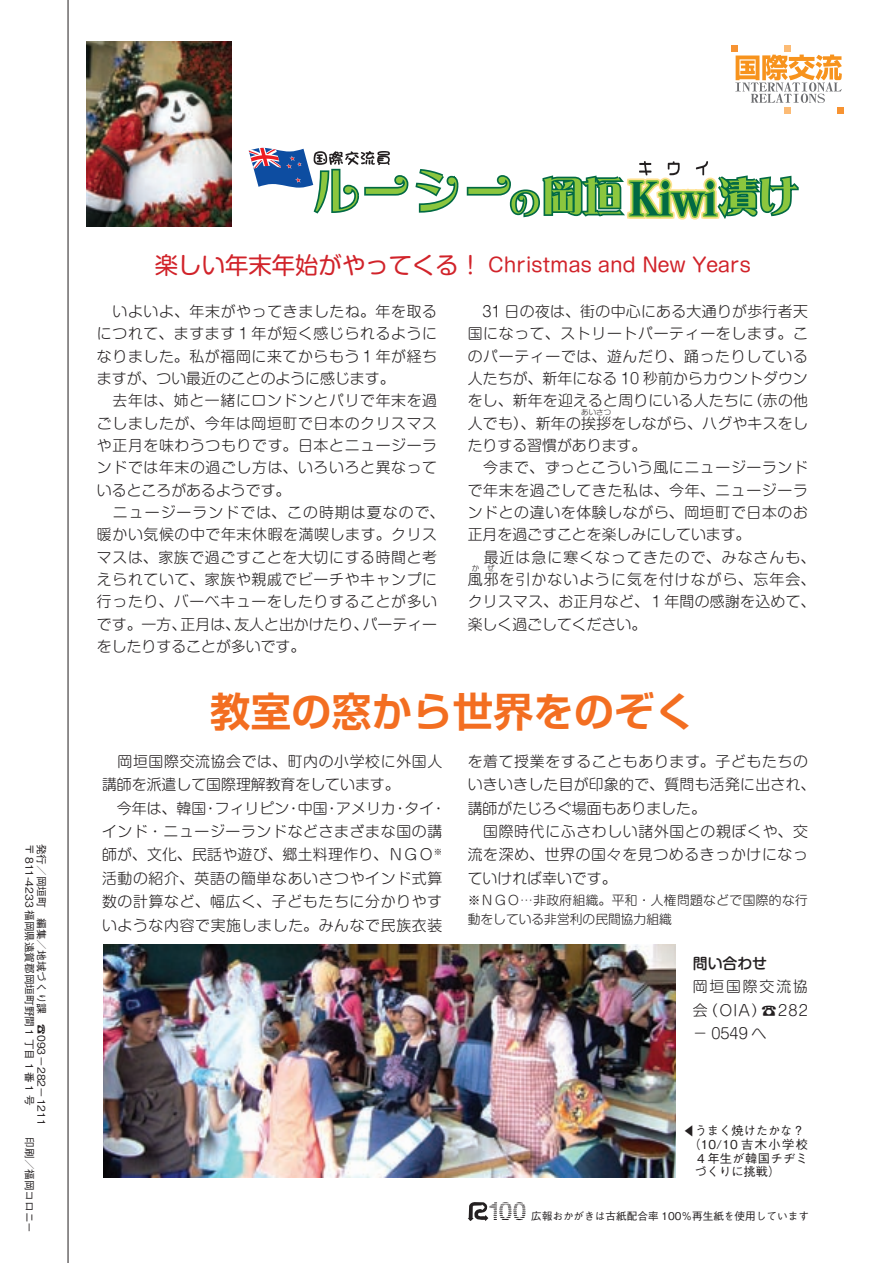
<style>
.page{position:relative;width:893px;height:1263px;background:#fff}
.page>*{position:absolute;margin:0;border:0;box-sizing:border-box;transform-origin:0 0}
.t1{font:700 40.35px "Shin Go Pro De";color:#f36e21}
.t2{font:23.4px "Shin M Go Pro";color:#d1232a}
.t3{font:19.2px "Shin M Go Pro";color:#d1232a}
.t4{font:300 14.85px/23.4px "Shin M Go Pro";letter-spacing:.045em;color:#231f20}
.t5{font:300 14.85px/22.4px "Shin M Go Pro";letter-spacing:.02em;color:#231f20;text-align:right}
.t6{font:300 14.85px/22.4px "Shin M Go Pro";color:#231f20}
.t7{font:300 14.85px/22.4px "Shin M Go Pro";letter-spacing:.015em;color:#231f20}
.t8{font:300 14.85px "Shin M Go Pro";letter-spacing:.07em;color:#231f20}
.t9{font:300 14.85px/23.7px "Shin M Go Pro";letter-spacing:.125em;color:#231f20;text-align:right}
.t10{font:500 14.85px "Shin M Go Pro";color:#231f20}
.t11{font:300 12.75px/19.2px "Shin M Go Pro";letter-spacing:.03em;color:#231f20}
.t12{font:500 12.15px "Gothic BBB Pro";color:#231f20}
.t13{font:500 12.15px "Gothic BBB Pro";letter-spacing:.115em;color:#231f20}
.t14{font:500 12.15px "Gothic BBB Pro";letter-spacing:.035em;color:#231f20}
.t15{font:500 10.65px/12.1px "Gothic BBB Pro";color:#231f20}
.t16{font:300 8.55px "Shin M Go Pro";color:#231f20}
.t17{font:300 7.5px "Shin M Go Pro";color:#231f20}
</style>
<div class="page">
<hr style="left:68px;top:0;width:1px;height:1263px;background:#231f20">
<svg style="left:468px;top:1202px;width:58px;height:19px"></svg>
<svg style="left:249px;top:148px;width:550px;height:72px"></svg>
<div style="left:731px;top:45px;width:7px;height:6px;background:#f79332"></div>
<div style="left:784px;top:45px;width:7px;height:6px;background:#fcbb75"></div>
<svg style="left:735px;top:55px;width:108px;height:58px"></svg>
<img style="left:86px;top:42px;width:146px;height:185px">
<img style="left:103px;top:945px;width:573px;height:233px">
<p class="t15" style="left:49px;top:844px;width:172px;rotate:90deg">発行／岡垣町　編集／地域づくり課</p>
<p class="t15" style="left:49px;top:844px;width:391px;text-indent:191px;rotate:90deg">093－282－1211<br>〒 811-4233 福岡県遠賀郡岡垣町野間 1 丁目 1 番 1 号　　　印刷／福岡コロニー</p>
<h2 class="t2" style="left:155px;top:246px;width:329px">楽しい年末年始がやってくる！</h2>
<p class="t3" style="left:488px;top:249px;width:264px">Christmas and New Years</p>
<p class="t4" style="left:97px;top:298px;width:342px">　いよいよ、年末がやってきましたね。年を取る</p>
<p class="t4" style="left:97px;top:320px;width:342px">につれて、ますます１年が短く感じられるように</p>
<p class="t4" style="left:97px;top:343px;width:342px">なりました。私が福岡に来てからもう１年が経ち</p>
<p class="t6" style="left:97px;top:366px;width:299px">ますが、つい最近のことのように感じます。</p>
<p class="t4" style="left:97px;top:387px;width:342px">　去年は、姉と一緒にロンドンとパリで年末を過</p>
<p class="t4" style="left:97px;top:410px;width:342px">ごしましたが、今年は岡垣町で日本のクリスマス</p>
<p class="t4" style="left:97px;top:432px;width:342px">や正月を味わうつもりです。日本とニュージーラ</p>
<p class="t4" style="left:97px;top:454px;width:342px">ンドでは年末の過ごし方は、いろいろと異なって</p>
<p class="t6" style="left:97px;top:477px;width:195px">いるところがあるようです。</p>
<p class="t8" style="left:97px;top:500px;width:349px">　ニュージーランドでは、この時期は夏なので、</p>
<p class="t4" style="left:97px;top:521px;width:342px">暖かい気候の中で年末休暇を満喫します。クリス</p>
<p class="t4" style="left:97px;top:544px;width:342px">マスは、家族で過ごすことを大切にする時間と考</p>
<p class="t4" style="left:97px;top:566px;width:342px">えられていて、家族や親戚でビーチやキャンプに</p>
<p class="t4" style="left:97px;top:588px;width:342px">行ったり、バーベキューをしたりすることが多い</p>
<p class="t4" style="left:363px;top:611px;width:76px">パーティー</p>
<p class="t6" style="left:97px;top:611px;width:210px">です。一方、<br>をしたりすることが多いです。</p>
<p class="t6" style="left:234px;top:611px;width:135px">友人と出かけたり、</p>
<p class="t4" style="left:181px;top:611px;width:61px">正月は、</p>
<p class="t5" style="left:468px;top:299px;width:342px">　31 日の夜は、街の中心にある大通りが歩行者天国になって、ストリートパーティーをします。このパーティーでは、遊んだり、踊ったりしている人たちが、新年になる 10 秒前からカウントダウン（赤の他</p>
<p class="t7" style="left:468px;top:388px;width:342px">をし、新年を迎えると周りにいる人たちに<br>人でも）、新年の挨拶をしながら、ハグやキスをし</p>
<p class="t17" style="left:581px;top:406px;width:31px">あいさつ</p>
<p class="t4" style="left:468px;top:433px;width:349px;line-height:22.4px">たりする習慣があります。<br>　今まで、ずっとこういう風にニュージーランドで年末を過ごしてきた私は、今年、ニュージーランドとの違いを体験しながら、岡垣町で日本のお正月を過ごすことを楽しみにしています。<br>　最近は急に寒くなってきたので、みなさんも、風邪を引かないように気を付けながら、忘年会、</p>
<p class="t17" style="left:487px;top:562px;width:9px">ぜ</p>
<p class="t17" style="left:472px;top:562px;width:9px">か</p>
<p class="t5" style="left:468px;top:589px;width:349px;text-align:left">クリスマス、お正月など、１年間の感謝を込めて、楽しく過ごしてください。</p>
<h1 class="t1" style="left:210px;top:678px;width:486px">教室の窓から世界をのぞく</h1>
<p class="t4" style="left:102px;top:748px;width:342px">　岡垣国際交流協会では、町内の小学校に外国人</p>
<p class="t6" style="left:102px;top:772px;width:299px">講師を派遣して国際理解教育をしています。</p>
<p class="t4" style="left:431px;top:794px;width:16px">・</p>
<p class="t4" style="left:468px;top:748px;width:349px">を着て授業をすることもあります。子どもたちのいきいきした目が印象的で、質問も活発に出され、講師がたじろぐ場面もありました。<br>　国際時代にふさわしい諸外国との親ぼくや、交流を深め、世界の国々を見つめるきっかけになっていければ幸いです。</p>
<p class="t11" style="left:468px;top:889px;width:342px">※ＮＧＯ…非政府組織。平和・人権問題などで国際的な行動をしている非営利の民間協力組織</p>
<p class="t10" style="left:693px;top:951px;width:76px">問い合わせ</p>
<p class="t9" style="left:693px;top:973px;width:117px">岡垣国際交流協<br>282</p>
<p class="t4" style="left:215px;top:794px;width:76px">フィリピン</p>
<p class="t4" style="left:102px;top:794px;width:342px">　今年は、韓国<br>インド・ニュージーランドなどさまざまな国の講</p>
<p class="t16" style="left:434px;top:845px;width:10px">※</p>
<p class="t4" style="left:298px;top:794px;width:31px">中国</p>
<p class="t4" style="left:404px;top:794px;width:31px">タイ</p>
<p class="t4" style="left:336px;top:794px;width:61px">アメリカ</p>
<p class="t4" style="left:203px;top:794px;width:16px">・</p>
<p class="t4" style="left:286px;top:794px;width:16px">・</p>
<p class="t4" style="left:325px;top:794px;width:16px">・</p>
<p class="t4" style="left:393px;top:794px;width:16px">・</p>
<p class="t4" style="left:102px;top:841px;width:342px">師が、文化、民話や遊び、郷土料理作り、ＮＧＯ活動の紹介、英語の簡単なあいさつやインド式算数の計算など、幅広く、子どもたちに分かりやすいような内容で実施しました。みんなで民族衣装</p>
<p class="t4" style="left:693px;top:997px;width:75px">会<br>－ 0549 へ</p>
<p class="t4" style="left:703px;top:997px;width:65px">（OIA）</p>
<p class="t12" style="left:695px;top:1121px;width:112px">うまく焼けたかな?</p>
<p class="t13" style="left:689px;top:1134px;width:121px">（10/10 吉木小学校</p>
<p class="t14" style="left:695px;top:1148px;width:115px">４年生が韓国チヂミ</p>
<p class="t12" style="left:695px;top:1162px;width:87px">づくりに挑戦(</p>
<p class="t12" style="left:679px;top:1137px;width:14px;rotate:-90deg">▲</p>
<p class="t15" style="left:531px;top:1208px;width:279px">広報おかがきは古紙配合率 100％再生紙を使用しています</p>
</div>
